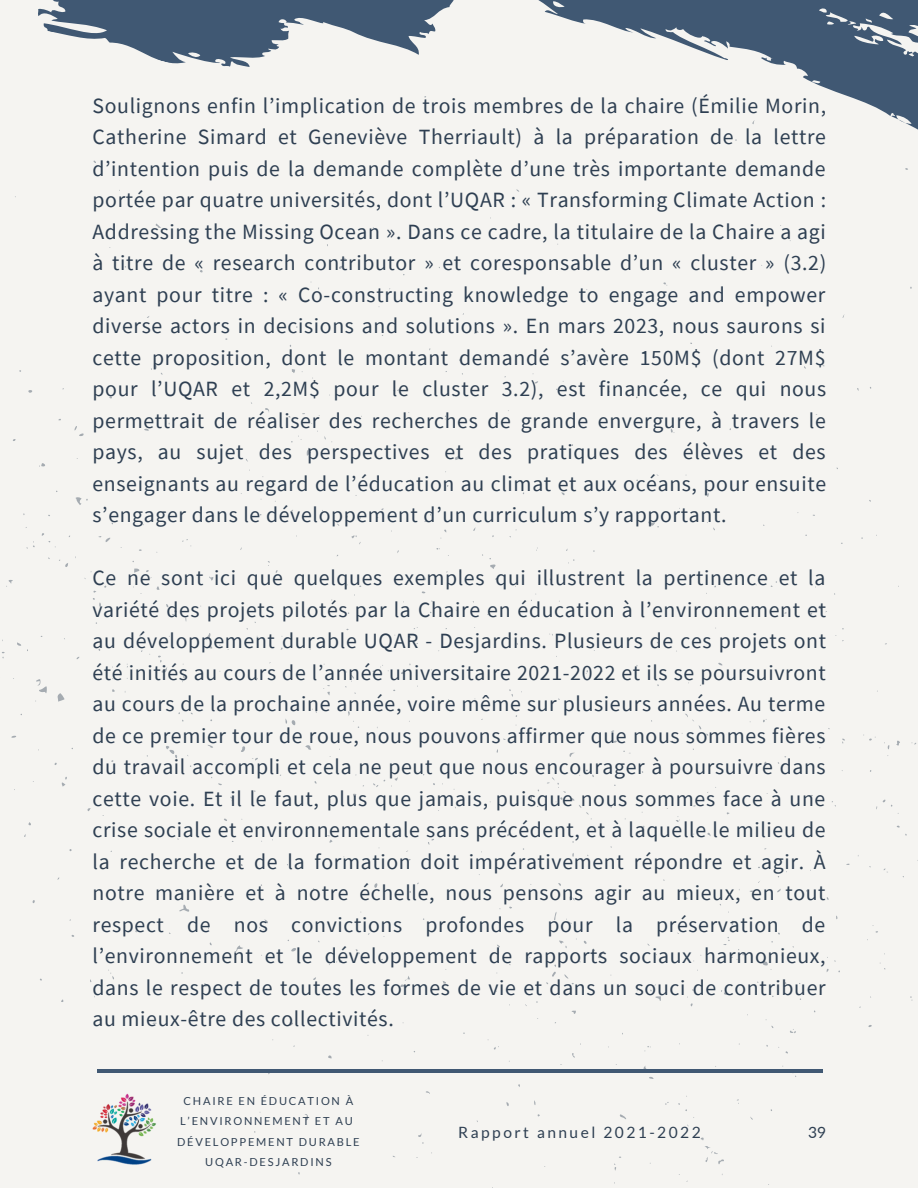
<style>
.page{position:relative;width:918px;height:1188px;background:#fff}
.page>*{position:absolute;margin:0;border:0;box-sizing:border-box;transform-origin:0 0}
.t1{font:21.75px/31.5px "Source Sans Pro";letter-spacing:.03em;color:#2e3f52;text-align:justify}
.t2{font:15.6px "Lato";letter-spacing:.16em;color:#2e3f52}
.t3{font:11.1px/20.2px "Lato";letter-spacing:.16em;color:#2e3f52;text-align:center}
</style>
<div class="page">
<div style="left:0;top:298px;width:918px;height:890px;background:#f5f4f1"></div>
<svg style="left:0;top:0;width:918px;height:298px;fill:#f5f4f1"></svg>
<hr style="left:97px;top:1069px;width:726px;height:3px;background:#405873">
<img style="left:88px;top:1090px;width:77px;height:83px">
<p class="t1" style="left:93px;top:89px;width:735px">Soulignons enfin l’implication de trois membres de la chaire (Émilie Morin, Catherine Simard et Geneviève Therriault) à la préparation de la lettre d’intention puis de la demande complète d’une très importante demande portée par quatre universités, dont l’UQAR : « Transforming Climate Action :<br>Addressing the Missing Ocean ». Dans ce cadre, la titulaire de la Chaire a agi à titre de « research contributor » et coresponsable d’un « cluster » (3.2) ayant pour titre : « Co-constructing knowledge to engage and empower diverse actors in decisions and solutions ». En mars 2023, nous saurons si cette proposition, dont le montant demandé s’avère 150M$ (dont 27M$ pour l’UQAR et 2,2M$ pour le cluster 3.2), est financée, ce qui nous permettrait de réaliser des recherches de grande envergure, à travers le pays, au sujet des perspectives et des pratiques des élèves et des enseignants au regard de l’éducation au climat et aux océans, pour ensuite s’engager dans le développement d’un curriculum s’y rapportant.</p>
<p class="t1" style="left:93px;top:562px;width:735px">Ce ne sont ici que quelques exemples qui illustrent la pertinence et la variété des projets pilotés par la Chaire en éducation à l’environnement et au développement durable UQAR - Desjardins. Plusieurs de ces projets ont été initiés au cours de l’année universitaire 2021-2022 et ils se poursuivront au cours de la prochaine année, voire même sur plusieurs années. Au terme de ce premier tour de roue, nous pouvons affirmer que nous sommes fières du travail accompli et cela ne peut que nous encourager à poursuivre dans cette voie. Et il le faut, plus que jamais, puisque nous sommes face à une crise sociale et environnementale sans précédent, et à laquelle le milieu de la recherche et de la formation doit impérativement répondre et agir. À notre manière et à notre échelle, nous pensons agir au mieux, en tout respect de nos convictions profondes pour la préservation de l’environnement et le développement de rapports sociaux harmonieux, dans le respect de toutes les formes de vie et dans un souci de contribuer au mieux-être des collectivités.</p>
<p class="t3" style="left:177px;top:1091px;width:184px">CHAIRE EN ÉDUCATION À<br>L’ENVIRONNEMENT ET AU<br>DÉVELOPPEMENT DURABLE<br>UQAR-DESJARDINS</p>
<p class="t2" style="left:458px;top:1122px;width:244px">Rapport annuel 2021-2022</p>
<p class="t2" style="left:808px;top:1123px;width:20px">39</p>
</div>
